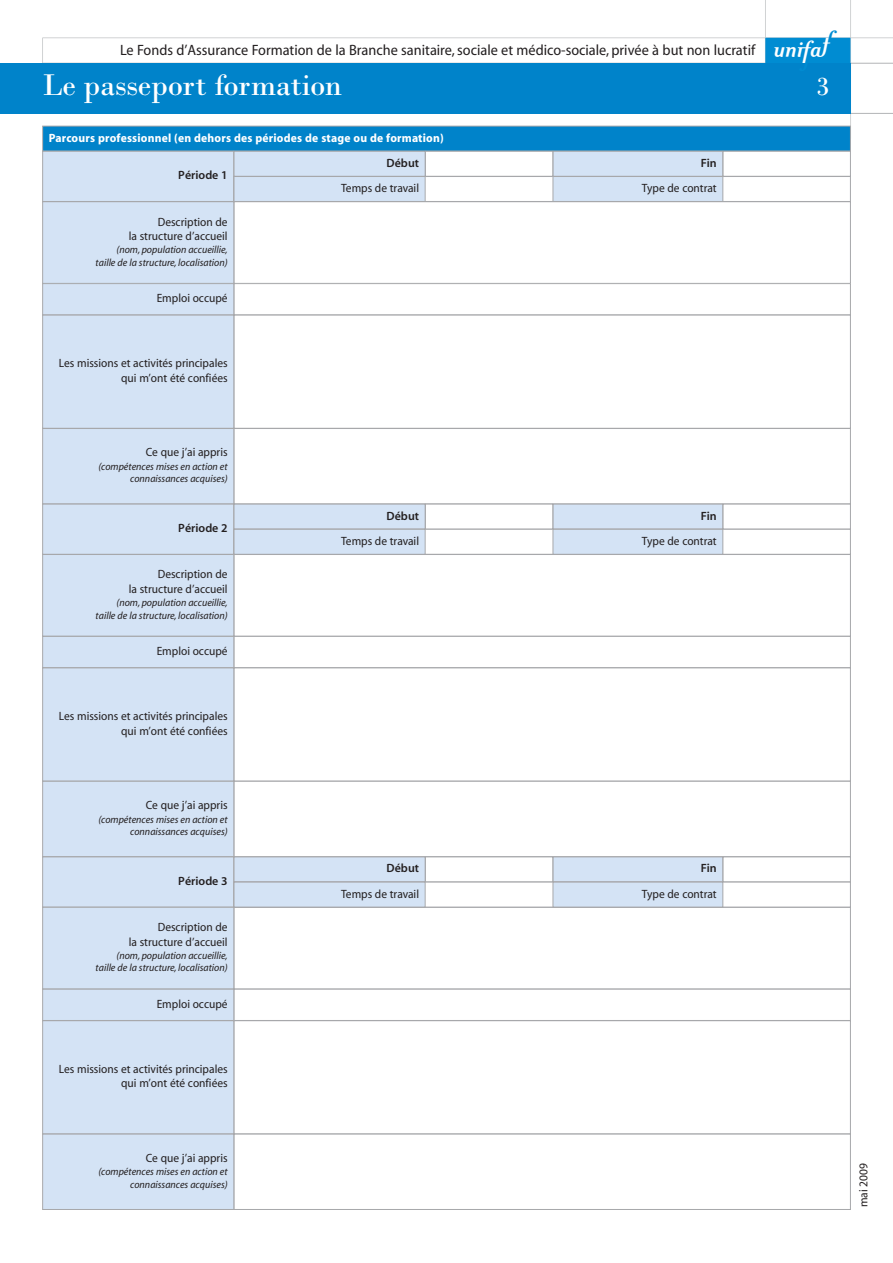
<style>
.page{position:relative;width:893px;height:1263px;background:#fff}
.page>*{position:absolute;margin:0;border:0;box-sizing:border-box;transform-origin:0 0}
.t1{font:31.5px "Bodoni";letter-spacing:-.015em;color:#fff}
.t2{font:30px "UNIFAF Logotypes";color:#008cd2}
.t3{font:27px "Bodoni";color:#fff}
.t4{font:15px "UNIFAF";color:#231f20}
.t5{font:12px/14.4px "UNIFAF";color:#231f20;text-align:right}
.t6{font:700 12px "UNIFAF";letter-spacing:.015em;color:#fff}
.t7{font:500 12px "UNIFAF";color:#231f20}
.t8{font:italic 10.5px/12.6px "UNIFAF";color:#231f20;text-align:right}
.s1{color:#fff}
</style>
<div class="page">
<hr style="left:43px;top:38px;width:849px;height:1px;background:#d1d3d4">
<hr style="left:850px;top:0;width:1px;height:139px;background:#d1d3d4">
<hr style="left:765px;top:0;width:1px;height:63px;background:#d1d3d4">
<div style="left:43px;top:126px;width:807px;height:25px;background:#0083ca"></div>
<svg style="left:42px;top:38px;width:1px;height:25px"></svg>
<div style="left:43px;top:151px;width:191px;height:50px;background:#d4e3f5"></div>
<div style="left:43px;top:151px;width:191px;height:51px;border:1px solid #a7a8ab"></div>
<div style="left:553px;top:151px;width:170px;height:25px;background:#d4e3f5"></div>
<div style="left:553px;top:151px;width:170px;height:25px;border:1px solid #a7a8ab"></div>
<div style="left:723px;top:151px;width:127px;height:25px;border:1px solid #a7a8ab"></div>
<div style="left:425px;top:151px;width:128px;height:25px;border:1px solid #a7a8ab"></div>
<div style="left:234px;top:284px;width:616px;height:31px;border:1px solid #a7a8ab"></div>
<div style="left:234px;top:315px;width:616px;height:113px;border:1px solid #a7a8ab"></div>
<div style="left:234px;top:428px;width:616px;height:76px;border:1px solid #a7a8ab"></div>
<hr style="left:43px;top:63px;width:849px;height:1px;background:#b2b4b6">
<hr style="left:0;top:113px;width:892px;height:1px;background:#b2b4b6">
<div style="left:0;top:63px;width:850px;height:50px;background:#0083ca"></div>
<div style="left:234px;top:151px;width:191px;height:25px;background:#d4e3f5"></div>
<div style="left:234px;top:151px;width:191px;height:25px;border:1px solid #a7a8ab"></div>
<div style="left:43px;top:202px;width:191px;height:81px;background:#d4e3f5"></div>
<div style="left:43px;top:202px;width:191px;height:81px;border:1px solid #a7a8ab"></div>
<div style="left:43px;top:284px;width:191px;height:31px;background:#d4e3f5"></div>
<div style="left:43px;top:284px;width:191px;height:31px;border:1px solid #a7a8ab"></div>
<div style="left:43px;top:315px;width:191px;height:113px;background:#d4e3f5"></div>
<div style="left:43px;top:315px;width:191px;height:113px;border:1px solid #a7a8ab"></div>
<div style="left:43px;top:429px;width:191px;height:75px;background:#d4e3f5"></div>
<div style="left:43px;top:428px;width:191px;height:76px;border:1px solid #a7a8ab"></div>
<div style="left:234px;top:176px;width:616px;height:26px;border:1px solid #a7a8ab"></div>
<div style="left:234px;top:177px;width:191px;height:24px;background:#d4e3f5"></div>
<div style="left:234px;top:176px;width:191px;height:26px;border:1px solid #a7a8ab"></div>
<div style="left:553px;top:177px;width:170px;height:24px;background:#d4e3f5"></div>
<div style="left:553px;top:176px;width:170px;height:26px;border:1px solid #a7a8ab"></div>
<div style="left:43px;top:504px;width:191px;height:50px;background:#d4e3f5"></div>
<div style="left:43px;top:504px;width:191px;height:50px;border:1px solid #a7a8ab"></div>
<div style="left:553px;top:504px;width:170px;height:25px;background:#d4e3f5"></div>
<div style="left:553px;top:504px;width:170px;height:25px;border:1px solid #a7a8ab"></div>
<div style="left:723px;top:504px;width:127px;height:25px;border:1px solid #a7a8ab"></div>
<div style="left:425px;top:504px;width:128px;height:25px;border:1px solid #a7a8ab"></div>
<div style="left:234px;top:554px;width:616px;height:82px;border:1px solid #a7a8ab"></div>
<div style="left:234px;top:636px;width:616px;height:32px;border:1px solid #a7a8ab"></div>
<div style="left:234px;top:668px;width:616px;height:113px;border:1px solid #a7a8ab"></div>
<div style="left:234px;top:781px;width:616px;height:76px;border:1px solid #a7a8ab"></div>
<div style="left:234px;top:504px;width:191px;height:25px;background:#d4e3f5"></div>
<div style="left:234px;top:504px;width:191px;height:25px;border:1px solid #a7a8ab"></div>
<div style="left:43px;top:555px;width:191px;height:81px;background:#d4e3f5"></div>
<div style="left:43px;top:554px;width:191px;height:82px;border:1px solid #a7a8ab"></div>
<div style="left:43px;top:637px;width:191px;height:31px;background:#d4e3f5"></div>
<div style="left:43px;top:636px;width:191px;height:32px;border:1px solid #a7a8ab"></div>
<div style="left:43px;top:668px;width:191px;height:113px;background:#d4e3f5"></div>
<div style="left:43px;top:668px;width:191px;height:113px;border:1px solid #a7a8ab"></div>
<div style="left:43px;top:781px;width:191px;height:76px;background:#d4e3f5"></div>
<div style="left:43px;top:781px;width:191px;height:76px;border:1px solid #a7a8ab"></div>
<div style="left:234px;top:529px;width:616px;height:25px;border:1px solid #a7a8ab"></div>
<div style="left:234px;top:529px;width:191px;height:25px;background:#d4e3f5"></div>
<div style="left:234px;top:529px;width:191px;height:25px;border:1px solid #a7a8ab"></div>
<div style="left:553px;top:529px;width:170px;height:25px;background:#d4e3f5"></div>
<div style="left:553px;top:529px;width:170px;height:25px;border:1px solid #a7a8ab"></div>
<div style="left:43px;top:857px;width:191px;height:50px;background:#d4e3f5"></div>
<div style="left:43px;top:857px;width:191px;height:50px;border:1px solid #a7a8ab"></div>
<div style="left:553px;top:857px;width:170px;height:25px;background:#d4e3f5"></div>
<div style="left:553px;top:857px;width:170px;height:25px;border:1px solid #a7a8ab"></div>
<div style="left:723px;top:857px;width:127px;height:25px;border:1px solid #a7a8ab"></div>
<div style="left:425px;top:857px;width:128px;height:25px;border:1px solid #a7a8ab"></div>
<div style="left:234px;top:907px;width:616px;height:82px;border:1px solid #a7a8ab"></div>
<div style="left:234px;top:989px;width:616px;height:32px;border:1px solid #a7a8ab"></div>
<div style="left:234px;top:1021px;width:616px;height:113px;border:1px solid #a7a8ab"></div>
<div style="left:234px;top:1134px;width:616px;height:76px;border:1px solid #a7a8ab"></div>
<div style="left:234px;top:857px;width:191px;height:25px;background:#d4e3f5"></div>
<div style="left:234px;top:857px;width:191px;height:25px;border:1px solid #a7a8ab"></div>
<div style="left:43px;top:907px;width:191px;height:82px;background:#d4e3f5"></div>
<div style="left:43px;top:907px;width:191px;height:82px;border:1px solid #a7a8ab"></div>
<div style="left:43px;top:989px;width:191px;height:31px;background:#d4e3f5"></div>
<div style="left:43px;top:989px;width:191px;height:32px;border:1px solid #a7a8ab"></div>
<div style="left:43px;top:1021px;width:191px;height:113px;background:#d4e3f5"></div>
<div style="left:43px;top:1021px;width:191px;height:113px;border:1px solid #a7a8ab"></div>
<div style="left:43px;top:1134px;width:191px;height:75px;background:#d4e3f5"></div>
<div style="left:43px;top:1134px;width:191px;height:76px;border:1px solid #a7a8ab"></div>
<div style="left:234px;top:882px;width:616px;height:25px;border:1px solid #a7a8ab"></div>
<div style="left:234px;top:882px;width:191px;height:25px;background:#d4e3f5"></div>
<div style="left:234px;top:882px;width:191px;height:25px;border:1px solid #a7a8ab"></div>
<div style="left:553px;top:882px;width:170px;height:25px;background:#d4e3f5"></div>
<div style="left:553px;top:882px;width:170px;height:25px;border:1px solid #a7a8ab"></div>
<p class="t4" style="left:120px;top:45px;width:637px">Le Fonds d’Assurance Formation de la Branche sanitaire, sociale et médico-sociale, privée à but non lucratif</p>
<h2 class="t2" style="left:765px;top:30px;width:177px">b<span class="s1">l</span></h2>
<h1 class="t1" style="left:43px;top:72px;width:301px">Le passeport formation</h1>
<h3 class="t3" style="left:816px;top:75px;width:15px">3</h3>
<p class="t6" style="left:49px;top:133px;width:396px">Parcours professionnel (en dehors des périodes de stage ou de formation)</p>
<p class="t7" style="left:178px;top:171px;width:51px">Période 1</p>
<p class="t7" style="left:387px;top:158px;width:34px">Début</p>
<p class="t7" style="left:701px;top:158px;width:17px">Fin</p>
<p class="t5" style="left:129px;top:215px;width:100px">Description de<br>la structure d’accueil</p>
<p class="t8" style="left:96px;top:244px;width:134px">(nom, population accueillie, taille de la structure, localisation)</p>
<p class="t5" style="left:157px;top:292px;width:72px">Emploi occupé</p>
<p class="t5" style="left:59px;top:357px;width:170px">Les missions et activités principales qui m’ont été confiées</p>
<p class="t5" style="left:146px;top:446px;width:83px">Ce que j’ai appris</p>
<p class="t8" style="left:98px;top:461px;width:131px">(compétences mises en action et connaissances acquises)</p>
<p class="t7" style="left:178px;top:524px;width:51px">Période 2</p>
<p class="t5" style="left:129px;top:568px;width:100px">Description de<br>la structure d’accueil</p>
<p class="t8" style="left:96px;top:597px;width:134px">(nom, population accueillie, taille de la structure, localisation)</p>
<p class="t5" style="left:157px;top:645px;width:72px">Emploi occupé</p>
<p class="t5" style="left:59px;top:710px;width:170px">Les missions et activités principales qui m’ont été confiées</p>
<p class="t5" style="left:146px;top:799px;width:83px">Ce que j’ai appris</p>
<p class="t8" style="left:98px;top:813px;width:131px">(compétences mises en action et connaissances acquises)</p>
<p class="t7" style="left:178px;top:876px;width:51px">Période 3</p>
<p class="t5" style="left:129px;top:921px;width:100px">Description de<br>la structure d’accueil</p>
<p class="t8" style="left:96px;top:950px;width:134px">(nom, population accueillie, taille de la structure, localisation)</p>
<p class="t5" style="left:157px;top:998px;width:72px">Emploi occupé</p>
<p class="t5" style="left:59px;top:1063px;width:170px">Les missions et activités principales qui m’ont été confiées</p>
<p class="t5" style="left:341px;top:182px;width:79px">Temps de travail</p>
<p class="t5" style="left:642px;top:182px;width:76px">Type de contrat</p>
<p class="t7" style="left:387px;top:511px;width:34px">Début</p>
<p class="t7" style="left:701px;top:511px;width:17px">Fin</p>
<p class="t5" style="left:341px;top:535px;width:79px">Temps de travail</p>
<p class="t5" style="left:642px;top:535px;width:76px">Type de contrat</p>
<p class="t7" style="left:387px;top:864px;width:34px">Début</p>
<p class="t7" style="left:701px;top:864px;width:17px">Fin</p>
<p class="t5" style="left:341px;top:887px;width:79px">Temps de travail</p>
<p class="t5" style="left:642px;top:887px;width:76px">Type de contrat</p>
<p class="t5" style="left:146px;top:1152px;width:83px">Ce que j’ai appris</p>
<p class="t8" style="left:98px;top:1166px;width:131px">(compétences mises en action et connaissances acquises)</p>
<p class="t5" style="left:857px;top:1207px;width:46px;rotate:-90deg">mai 2009</p>
</div>
